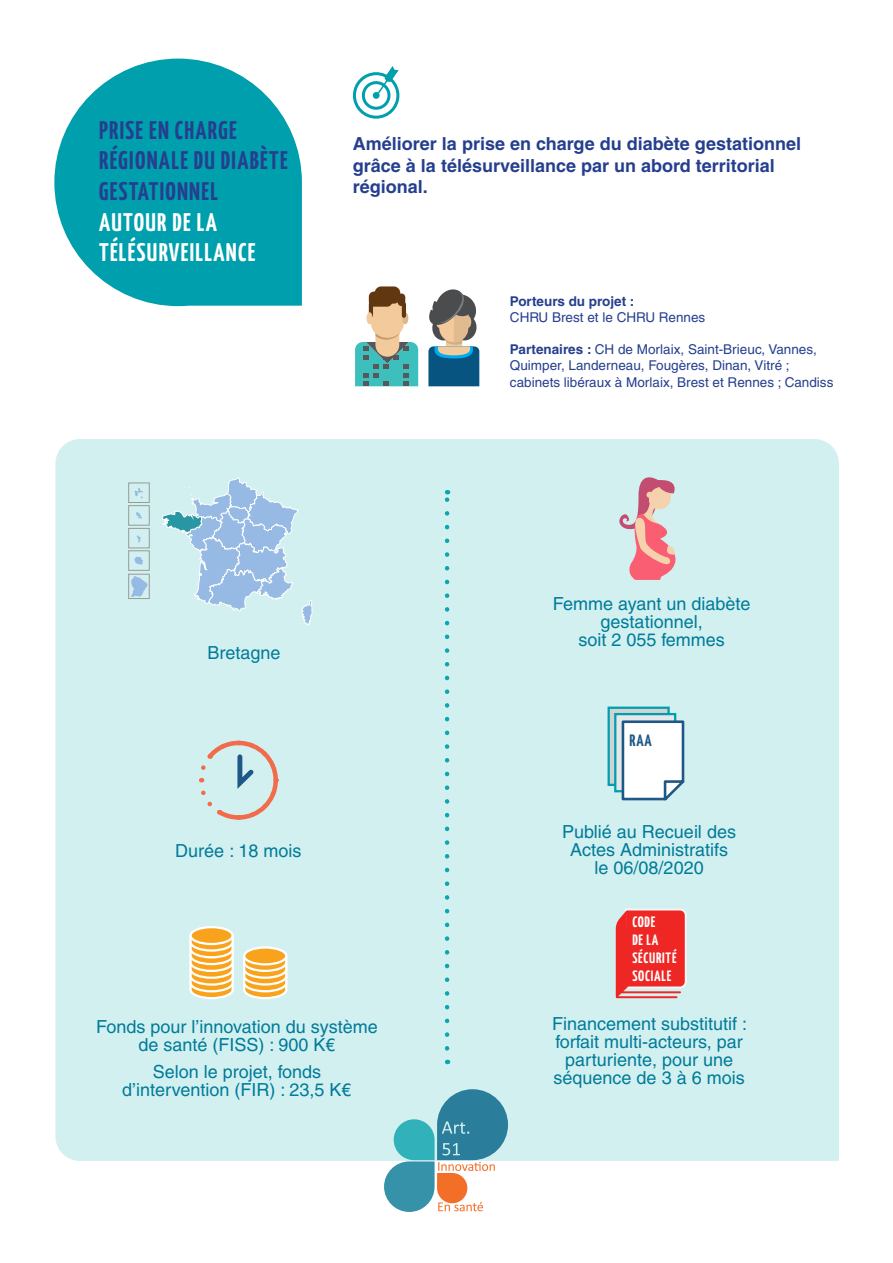
<style>
.page{position:relative;width:893px;height:1263px;background:#fff}
.page>*{position:absolute;margin:0;border:0;box-sizing:border-box;transform-origin:0 0}
.t1{font:700 25.5px/30.6px "Yanone Kaffeesatz";letter-spacing:.05em;color:#253f8e}
.t2{font:18px/18px "Helvetica";color:#007b9a;text-align:center}
.t3{font:700 18px/21.6px "Helvetica";color:#253f8e}
.t4{font:700 16.5px "Yanone Kaffeesatz";color:#1f5786}
.t5{font:700 15px "Yanone Kaffeesatz";letter-spacing:.05em;color:#fff}
.t6{font:13.5px/16.2px "Helvetica";color:#253f8e}
.t7{font:700 13.5px "Helvetica";color:#253f8e}
.s1{color:#fff}
.s2{font-weight:700}
</style>
<div class="page">
<svg style="left:384px;top:1161px;width:111px;height:51px"></svg>
<div style="left:55px;top:439px;width:784px;height:722px;background:#d2f0ef"></div>
<svg style="left:615px;top:907px;width:73px;height:94px"></svg>
<svg style="left:242px;top:953px;width:47px;height:47px"></svg>
<svg style="left:188px;top:933px;width:47px;height:67px"></svg>
<div style="left:191px;top:927px;width:42px;height:17px;background:#f9a21c;border-radius:50%"></div>
<div style="left:189px;top:926px;width:45px;height:19px;border:2px solid #fff;border-radius:50%"></div>
<div style="left:244px;top:947px;width:42px;height:17px;background:#f9a21c;border-radius:50%"></div>
<div style="left:243px;top:946px;width:44px;height:19px;border:2px solid #fff;border-radius:50%"></div>
<svg style="left:162px;top:477px;width:151px;height:149px"></svg>
<svg style="left:128px;top:483px;width:21px;height:116px"></svg>
<svg style="left:196px;top:738px;width:84px;height:84px"></svg>
<div style="left:362px;top:81px;width:28px;height:29px;border:3px solid #009fad;border-radius:50%"></div>
<div style="left:353px;top:72px;width:46px;height:47px;border:3px solid #009fad;border-radius:50%"></div>
<div style="left:373px;top:92px;width:7px;height:7px;background:#009fad;border-radius:50%"></div>
<svg style="left:375px;top:66px;width:24px;height:32px"></svg>
<svg style="left:355px;top:292px;width:63px;height:94px"></svg>
<hr style="left:369px;top:302px;width:4px;height:16px;background:#603711;border-radius:2px">
<div style="left:366px;top:312px;width:7px;height:12px;background:#f3ca9b;border-radius:50%"></div>
<div style="left:402px;top:312px;width:6px;height:12px;background:#dbb78d;border-radius:50%"></div>
<div style="left:369px;top:292px;width:23px;height:15px;background:#603711;border-radius:5px"></div>
<div style="left:375px;top:286px;width:25px;height:18px;background:#603711;border-radius:6px"></div>
<div style="left:398px;top:293px;width:7px;height:13px;background:#603711;border-radius:4px"></div>
<hr style="left:402px;top:302px;width:4px;height:16px;background:#603711;border-radius:2px">
<svg style="left:428px;top:289px;width:51px;height:97px"></svg>
<svg style="left:54px;top:59px;width:248px;height:247px;fill:#009fad"></svg>
<svg style="left:606px;top:705px;width:81px;height:97px"></svg>
<svg style="left:618px;top:473px;width:63px;height:107px"></svg>
<div style="left:646px;top:492px;width:7px;height:6px;background:#f5d1ad;border-radius:50%"></div>
<p class="t1" style="left:99px;top:114px;width:190px">PRISE EN CHARGE<br>RÉGIONALE DU DIABÈTE<br>GESTATIONNEL<br><span class="s1">AUTOUR DE LA<br>TÉLÉSURVEILLANCE</span></p>
<p class="t3" style="left:353px;top:133px;width:450px">Améliorer la prise en charge du diabète gestationnel grâce à la télésurveillance par un abord territorial régional.</p>
<p class="t7" style="left:510px;top:293px;width:126px">Porteurs du projet :</p>
<p class="t6" style="left:510px;top:309px;width:197px">CHRU Brest et le CHRU Rennes</p>
<p class="t6" style="left:510px;top:341px;width:308px"><span class="s2">Partenaires :</span> CH de Morlaix, Saint-Brieuc, Vannes,<br>Quimper, Landerneau, Fougères, Dinan, Vitré ;</p>
<p class="t6" style="left:510px;top:374px;width:325px">cabinets libéraux à Morlaix, Brest et Rennes ; Candiss</p>
<p class="t2" style="left:207px;top:643px;width:75px">Bretagne</p>
<p class="t2" style="left:175px;top:842px;width:128px">Durée : 18 mois</p>
<p class="t2" style="left:553px;top:595px;width:199px">Femme ayant un diabète gestationnel,</p>
<p class="t2" style="left:578px;top:631px;width:148px">soit 2 055 femmes</p>
<p class="t4" style="left:629px;top:730px;width:24px">RAA</p>
<p class="t2" style="left:562px;top:822px;width:175px">Publié au Recueil des<br>Actes Administratifs le 06/08/2020</p>
<p class="t2" style="left:96px;top:1018px;width:283px">Fonds pour l’innovation du système de santé (FISS) : 900 K€</p>
<p class="t2" style="left:122px;top:1063px;width:231px">Selon le projet, fonds d’intervention (FIR) : 23,5 K€</p>
<p class="t5" style="left:632px;top:913px;width:25px">CODE</p>
<p class="t5" style="left:632px;top:931px;width:28px">DE LA</p>
<p class="t5" style="left:632px;top:949px;width:46px">SÉCURITÉ</p>
<p class="t5" style="left:632px;top:967px;width:40px">SOCIALE</p>
<p class="t2" style="left:552px;top:1015px;width:197px">Financement substitutif : forfait multi-acteurs, par parturiente, pour une séquence de 3 à 6 mois</p>
</div>
